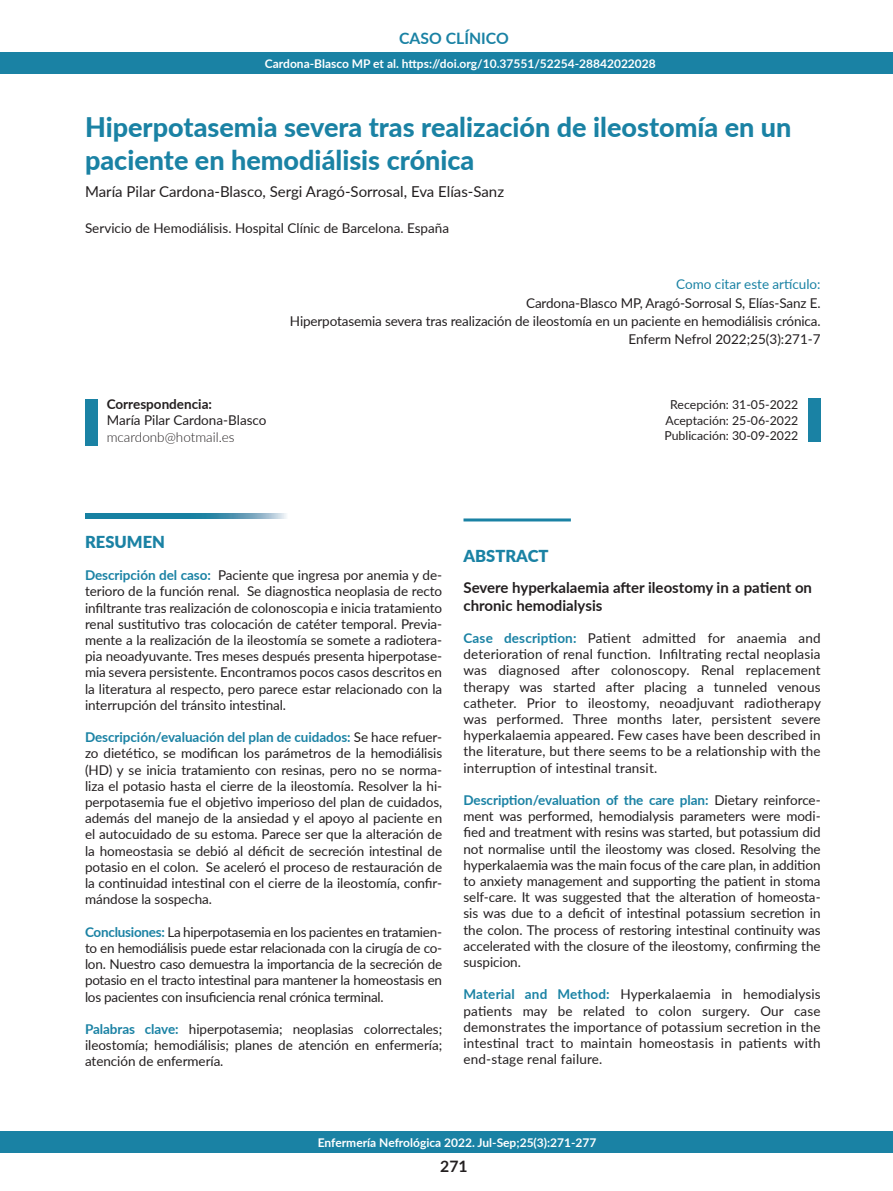
<style>
.page{position:relative;width:893px;height:1191px;background:#fff}
.page>*{position:absolute;margin:0;border:0;box-sizing:border-box;transform-origin:0 0}
.t1{font:800 27px/33px "Lato";color:#1a82a4}
.t2{font:900 16.5px "Lato";color:#1a82a4}
.t3{font:700 15.75px "Lato";color:#1a82a4}
.t4{font:700 15.75px "Lato";color:#231f20}
.t5{font:700 15px/18px "Lato";color:#231f20}
.t6{font:15px "Lato";color:#231f20}
.t7{font:13.5px/16.2px "Lato";letter-spacing:-.005em;color:#231f20;text-align:justify}
.t8{font:13.5px "Lato";color:#1a82a4}
.t9{font:300 13.5px "Lato";color:#231f20}
.t10{font:700 13.5px "Lato";color:#231f20}
.t11{font:12.3px "Lato";color:#231f20}
.t12{font:700 12px "Lato";color:#fff}
.s1{font-weight:700;color:#1a82a4}
</style>
<div class="page">
<div style="left:0;top:52px;width:893px;height:21px;background:#1a82a4"></div>
<div style="left:0;top:1131px;width:893px;height:21px;background:#1a82a4"></div>
<div style="left:85px;top:399px;width:13px;height:47px;background:#1a82a4"></div>
<div style="left:808px;top:398px;width:13px;height:43px;background:#1a82a4"></div>
<svg style="left:85px;top:513px;width:201px;height:5px"></svg>
<hr style="left:463px;top:518px;width:108px;height:3px;background:#1a82a4">
<p class="t3" style="left:399px;top:26px;width:111px">CASO CLÍNICO</p>
<p class="t12" style="left:265px;top:54px;width:392px">Cardona-Blasco MP et al. https://doi.org/10.37551/52254-28842022028</p>
<p class="t1" style="left:85px;top:109px;width:708px">Hiperpotasemia severa tras realización de ileostomía en un paciente en hemodiálisis crónica</p>
<p class="t6" style="left:85px;top:181px;width:421px">María Pilar Cardona-Blasco, Sergi Aragó-Sorrosal, Eva Elías-Sanz</p>
<p class="t7" style="left:85px;top:219px;width:366px">Servicio de Hemodiálisis. Hospital Clínic de Barcelona. España</p>
<p class="t10" style="left:107px;top:394px;width:107px">Correspondencia:</p>
<p class="t7" style="left:107px;top:411px;width:161px">María Pilar Cardona-Blasco</p>
<p class="t9" style="left:107px;top:428px;width:129px">mcardonb@hotmail.es</p>
<p class="t8" style="left:676px;top:274px;width:146px">Como citar este artículo:</p>
<p class="t7" style="left:526px;top:294px;width:296px">Cardona-Blasco MP, Aragó-Sorrosal S, Elías-Sanz E.</p>
<p class="t7" style="left:290px;top:313px;width:532px">Hiperpotasemia severa tras realización de ileostomía en un paciente en hemodiálisis crónica.</p>
<p class="t7" style="left:628px;top:331px;width:194px">Enferm Nefrol 2022;25(3):271-7</p>
<p class="t11" style="left:670px;top:395px;width:130px">Recepción: 31-05-2022</p>
<p class="t11" style="left:665px;top:411px;width:134px">Aceptación: 25-06-2022</p>
<p class="t11" style="left:664px;top:427px;width:135px">Publicación: 30-09-2022</p>
<p class="t2" style="left:85px;top:529px;width:81px">RESUMEN</p>
<p class="t7" style="left:85px;top:566px;width:359px"><span class="s1">Descripción del caso:</span> Paciente que ingresa por anemia y de&shy;terioro de la función renal. Se diagnostica neoplasia de recto infiltrante tras realización de colonoscopia e inicia tratamiento renal sustitutivo tras colocación de catéter temporal. Previa&shy;mente a la realización de la ileostomía se somete a radiotera&shy;pia neoadyuvante. Tres meses después presenta hiperpotase&shy;mia severa persistente. Encontramos pocos casos descritos en la literatura al respecto, pero parece estar relacionado con la interrupción del tránsito intestinal.</p>
<p class="t7" style="left:85px;top:728px;width:359px"><span class="s1">Descripción/evaluación del plan de cuidados:</span> Se hace refuer&shy;zo dietético, se modifican los parámetros de la hemodiálisis (HD) y se inicia tratamiento con resinas, pero no se norma&shy;liza el potasio hasta el cierre de la ileostomía. Resolver la hi&shy;perpotasemia fue el objetivo imperioso del plan de cuidados, además del manejo de la ansiedad y el apoyo al paciente en el autocuidado de su estoma. Parece ser que la alteración de la homeostasia se debió al déficit de secreción intestinal de potasio en el colon. Se aceleró el proceso de restauración de la continuidad intestinal con el cierre de la ileostomía, confir&shy;mándose la sospecha.</p>
<p class="t7" style="left:85px;top:923px;width:359px"><span class="s1">Conclusiones:</span> La hiperpotasemia en los pacientes en tratamien&shy;to en hemodiálisis puede estar relacionada con la cirugía de co&shy;lon. Nuestro caso demuestra la importancia de la secreción de potasio en el tracto intestinal para mantener la homeostasis en los pacientes con insuficiencia renal crónica terminal.</p>
<p class="t7" style="left:85px;top:1020px;width:359px"><span class="s1">Palabras clave:</span> hiperpotasemia; neoplasias colorrectales; ileostomía; hemodiálisis; planes de atención en enfermería; atención de enfermería.</p>
<p class="t2" style="left:463px;top:543px;width:87px">ABSTRACT</p>
<p class="t5" style="left:463px;top:577px;width:350px">Severe hyperkalaemia after ileostomy in a patient on chronic hemodialysis</p>
<p class="t7" style="left:463px;top:629px;width:359px"><span class="s1">Case description:</span> Patient admitted for anaemia and deterioration of renal function. Infiltrating rectal neoplasia was diagnosed after colonoscopy. Renal replacement therapy was started after placing a tunneled venous catheter. Prior to ileostomy, neoadjuvant radiotherapy was performed. Three months later, persistent severe hyperkalaemia appeared. Few cases have been described in the literature, but there seems to be a relationship with the interruption of intestinal transit.</p>
<p class="t7" style="left:463px;top:791px;width:359px"><span class="s1">Description/evaluation of the care plan:</span> Dietary reinforce&shy;ment was performed, hemodialysis parameters were modi&shy;fied and treatment with resins was started, but potassium did not normalise until the ileostomy was closed. Resolving the hyperkalaemia was the main focus of the care plan, in addition to anxiety management and supporting the patient in stoma self-care. It was suggested that the alteration of homeosta&shy;sis was due to a deficit of intestinal potassium secretion in the colon. The process of restoring intestinal continuity was accelerated with the closure of the ileostomy, confirming the suspicion.</p>
<p class="t7" style="left:463px;top:986px;width:359px"><span class="s1">Material and Method:</span> Hyperkalaemia in hemodialysis patients may be related to colon surgery. Our case demonstrates the importance of potassium secretion in the intestinal tract to maintain homeostasis in patients with end-stage renal failure.</p>
<p class="t12" style="left:318px;top:1133px;width:280px">Enfermería Nefrológica 2022. Jul-Sep;25(3):271-277</p>
<p class="t4" style="left:440px;top:1154px;width:29px">271</p>
</div>
